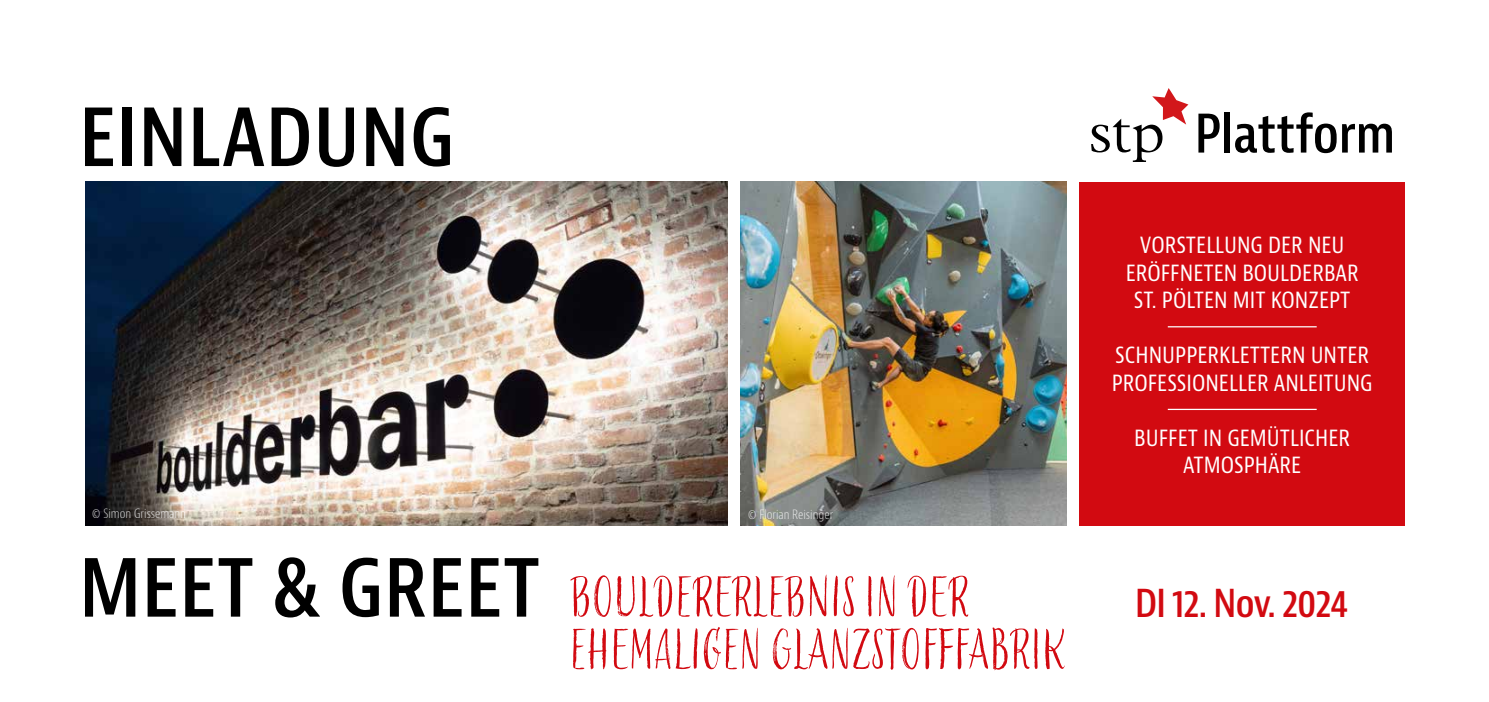
<style>
.page{position:relative;width:1489px;height:702px;background:#fff}
.page>*{position:absolute;margin:0;border:0;box-sizing:border-box;transform-origin:0 0}
.t1{font:600 condensed 85px "Bernino Sans";color:#000}
.t2{font:62.5px/52.5px "Liebe Gerda";letter-spacing:-.01em;color:#d20a11}
.t3{font:600 condensed 37.5px "Bernino Sans";letter-spacing:-.03em;color:#d20a11}
.t4{font:condensed 23.75px/27.5px "Bernino Sans";color:#fff;text-align:center}
.t5{font:300 condensed 12.5px "Bernino Sans";color:#fff}
</style>
<div class="page">
<div style="left:1079px;top:182px;width:325px;height:343px;background:#d20a11"></div>
<img style="left:85px;top:182px;width:642px;height:343px">
<img style="left:741px;top:182px;width:325px;height:343px">
<svg style="left:1198px;top:114px;width:21px;height:38px"></svg>
<div style="left:1224px;top:112px;width:5px;height:40px;background:#000"></div>
<svg style="left:1235px;top:112px;width:156px;height:41px"></svg>
<svg style="left:1091px;top:88px;width:97px;height:74px"></svg>
<hr style="left:1167px;top:326px;width:149px;height:1px;background:#fff">
<hr style="left:1167px;top:409px;width:149px;height:1px;background:#fff">
<h1 class="t1" style="left:79px;top:83px;width:377px">EINLADUNG</h1>
<p class="t5" style="left:92px;top:505px;width:95px">© Simon Grissemann</p>
<p class="t5" style="left:748px;top:506px;width:87px">© Florian Reisinger</p>
<h1 class="t1" style="left:79px;top:534px;width:463px">MEET &amp; GREET</h1>
<h2 class="t2" style="left:569px;top:568px;width:498px">BOULDERERLEBNIS IN DER<br>EHEMALIGEN GLANZSTOFFFABRIK</h2>
<p class="t4" style="left:1125px;top:231px;width:234px">VORSTELLUNG DER NEU<br>ERÖFFNETEN BOULDERBAR<br>ST. PÖLTEN MIT KONZEPT</p>
<p class="t4" style="left:1111px;top:341px;width:262px;text-align:left">SCHNUPPERKLETTERN UNTER<br>PROFESSIONELLER ANLEITUNG</p>
<p class="t4" style="left:1134px;top:424px;width:217px">BUFFET IN GEMÜTLICHER<br>ATMOSPHÄRE</p>
<h3 class="t3" style="left:1134px;top:580px;width:215px">DI 12. Nov. 2024</h3>
</div>
